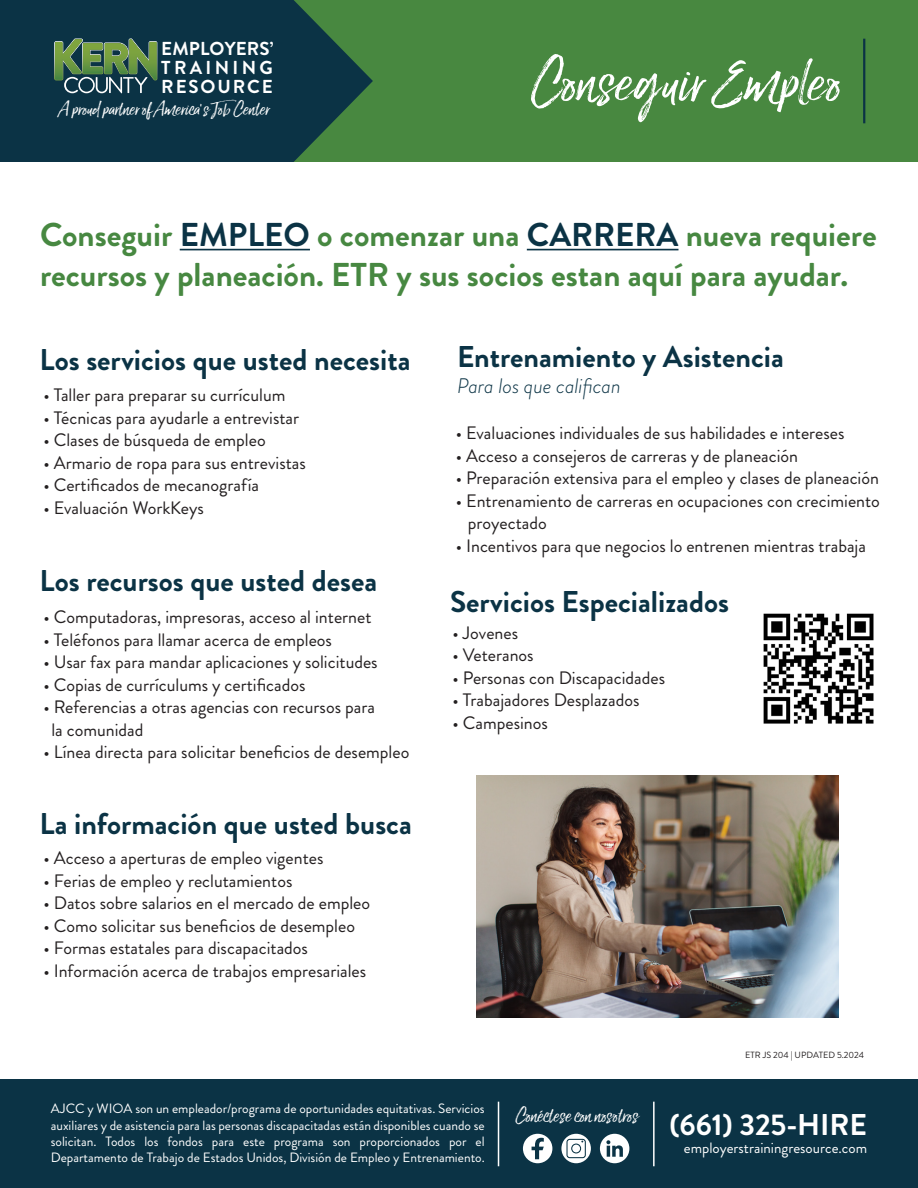
<style>
.page{position:relative;width:918px;height:1188px;background:#fff}
.page>*{position:absolute;margin:0;border:0;box-sizing:border-box;transform-origin:0 0}
.t1{font:67.5px "Lucky Fellas";color:#fff}
.t2{font:700 33px/39.6px "Brandon Grotesque";color:#478841}
.t3{font:700 30px "Brandon Grotesque";color:#0b3345}
.t4{font:700 30px "Brandon Grotesque";color:#fff}
.t5{font:22.5px "Lucky Fellas";color:#fff}
.t6{font:21.3px "Lucky Fellas";color:#fff}
.t7{font:italic 300 21px "Brandon Grotesque";color:#0b3345}
.t8{font:700 18.75px/19px "Brandon Grotesque";letter-spacing:.1em;color:#fff;text-align:justify}
.t9{font:18px/22.5px "Brandon Grotesque";color:#231f20}
.t10{font:15px "Brandon Grotesque";color:#fff}
.t11{font:13.5px/16.2px "Brandon Grotesque";color:#fff;text-align:justify}
.t12{font:9px "Brandon Grotesque";color:#231f20}
.s1{color:#0b3345}
</style>
<div class="page">
<hr style="left:180px;top:249px;width:130px;height:1px;background:#0b3345">
<hr style="left:527px;top:249px;width:152px;height:1px;background:#0b3345">
<img style="left:763px;top:613px;width:111px;height:111px">
<img style="left:476px;top:776px;width:363px;height:241px">
<div style="left:0;top:1080px;width:918px;height:108px;background:#0b3345"></div>
<hr style="left:498px;top:1102px;width:1px;height:64px;background:#fff">
<hr style="left:653px;top:1102px;width:2px;height:64px;background:#fff">
<svg style="left:561px;top:1134px;width:30px;height:29px"></svg>
<div style="left:572px;top:1145px;width:8px;height:7px;background:#fff;border-radius:50%"></div>
<svg style="left:523px;top:1134px;width:29px;height:29px"></svg>
<svg style="left:600px;top:1134px;width:29px;height:29px"></svg>
<div style="left:0;top:0;width:918px;height:162px;background:#488840"></div>
<hr style="left:863px;top:39px;width:2px;height:84px;background:#0b3345">
<svg style="left:0;top:0;width:373px;height:162px;background:#123d44"></svg>
<img style="left:54px;top:38px;width:29px;height:42px">
<img style="left:129px;top:38px;width:28px;height:1px">
<svg style="left:55px;top:39px;width:102px;height:54px;background:#3d5e68"></svg>
<img style="left:55px;top:39px;width:27px;height:41px">
<img style="left:83px;top:43px;width:19px;height:30px">
<img style="left:105px;top:43px;width:23px;height:30px">
<img style="left:129px;top:39px;width:28px;height:41px">
<p class="t8" style="left:161px;top:39px;width:114px">EMPLOYERS’ TRAINING RESOURCE</p>
<p class="t6" style="left:59px;top:97px;width:212px">A proud partner of America’s Job Center</p>
<h1 class="t1" style="left:528px;top:45px;width:314px">Conseguir Empleo</h1>
<h2 class="t2" style="left:40px;top:216px;width:838px">Conseguir <span class="s1">EMPLEO</span> o comenzar una <span class="s1">CARRERA</span> nueva requiere recursos y planeación. ETR y sus socios estan aquí para ayudar.</h2>
<h3 class="t3" style="left:40px;top:338px;width:372px">Los servicios que usted necesita</h3>
<p class="t9" style="left:43px;top:384px;width:244px">• Taller para preparar su currículum</p>
<p class="t9" style="left:43px;top:406px;width:257px">• Técnicas para ayudarle a entrevistar</p>
<p class="t9" style="left:43px;top:429px;width:224px">• Clases de búsqueda de empleo</p>
<p class="t9" style="left:43px;top:451px;width:264px">• Armario de ropa para sus entrevistas</p>
<p class="t9" style="left:43px;top:474px;width:217px">• Certificados de mecanografía</p>
<p class="t9" style="left:43px;top:496px;width:162px">• Evaluación WorkKeys</p>
<h3 class="t3" style="left:40px;top:559px;width:339px">Los recursos que usted desea</h3>
<p class="t9" style="left:43px;top:606px;width:330px">• Computadoras, impresoras, acceso al internet</p>
<p class="t9" style="left:43px;top:629px;width:290px">• Teléfonos para llamar acerca de empleos</p>
<p class="t9" style="left:43px;top:651px;width:336px">• Usar fax para mandar aplicaciones y solicitudes</p>
<p class="t9" style="left:43px;top:674px;width:263px">• Copias de currículums y certificados</p>
<p class="t9" style="left:51px;top:696px;width:325px;text-indent:-8px">• Referencias a otras agencias con recursos para la comunidad</p>
<p class="t9" style="left:43px;top:741px;width:367px">• Línea directa para solicitar beneficios de desempleo</p>
<h3 class="t3" style="left:40px;top:803px;width:374px">La información que usted busca</h3>
<p class="t9" style="left:43px;top:847px;width:282px">• Acceso a aperturas de empleo vigentes</p>
<p class="t9" style="left:43px;top:869px;width:250px">• Ferias de empleo y reclutamientos</p>
<p class="t9" style="left:43px;top:892px;width:328px">• Datos sobre salarios en el mercado de empleo</p>
<p class="t9" style="left:43px;top:914px;width:313px">• Como solicitar sus beneficios de desempleo</p>
<p class="t9" style="left:43px;top:937px;width:266px">• Formas estatales para discapacitados</p>
<p class="t9" style="left:43px;top:959px;width:324px">• Información acerca de trabajos empresariales</p>
<h3 class="t3" style="left:457px;top:336px;width:328px">Entrenamiento y Asistencia</h3>
<p class="t7" style="left:457px;top:371px;width:165px">Para los que califican</p>
<p class="t9" style="left:456px;top:422px;width:390px">• Evaluaciones individuales de sus habilidades e intereses</p>
<p class="t9" style="left:456px;top:445px;width:344px">• Acceso a consejeros de carreras y de planeación</p>
<p class="t9" style="left:456px;top:467px;width:425px">• Preparación extensiva para el empleo y clases de planeación</p>
<p class="t9" style="left:468px;top:490px;width:414px;text-indent:-12px">• Entrenamiento de carreras en ocupaciones con crecimiento proyectado</p>
<p class="t9" style="left:456px;top:535px;width:412px">• Incentivos para que negocios lo entrenen mientras trabaja</p>
<h3 class="t3" style="left:450px;top:580px;width:281px">Servicios Especializados</h3>
<p class="t9" style="left:453px;top:622px;width:67px">• Jovenes</p>
<p class="t9" style="left:453px;top:644px;width:83px">• Veteranos</p>
<p class="t9" style="left:453px;top:667px;width:214px">• Personas con Discapacidades</p>
<p class="t9" style="left:453px;top:689px;width:188px">• Trabajadores Desplazados</p>
<p class="t9" style="left:453px;top:712px;width:97px">• Campesinos</p>
<p class="t12" style="left:745px;top:1049px;width:120px">ETR JS 204 | UPDATED 5.2024</p>
<p class="t11" style="left:51px;top:1101px;width:436px">AJCC y WIOA son un empleador/programa de oportunidades equitativas. Servicios auxiliares y de asistencia para las personas discapacitadas están disponibles cuando se solicitan. Todos los fondos para este programa son proporcionados por el Departamento de Trabajo de Estados Unidos, División de Empleo y Entrenamiento.</p>
<h3 class="t4" style="left:670px;top:1104px;width:199px">(661) 325-HIRE</h3>
<p class="t5" style="left:515px;top:1104px;width:125px">Conéctese con nosotros</p>
<p class="t10" style="left:684px;top:1138px;width:185px">employerstrainingresource.com</p>
</div>
